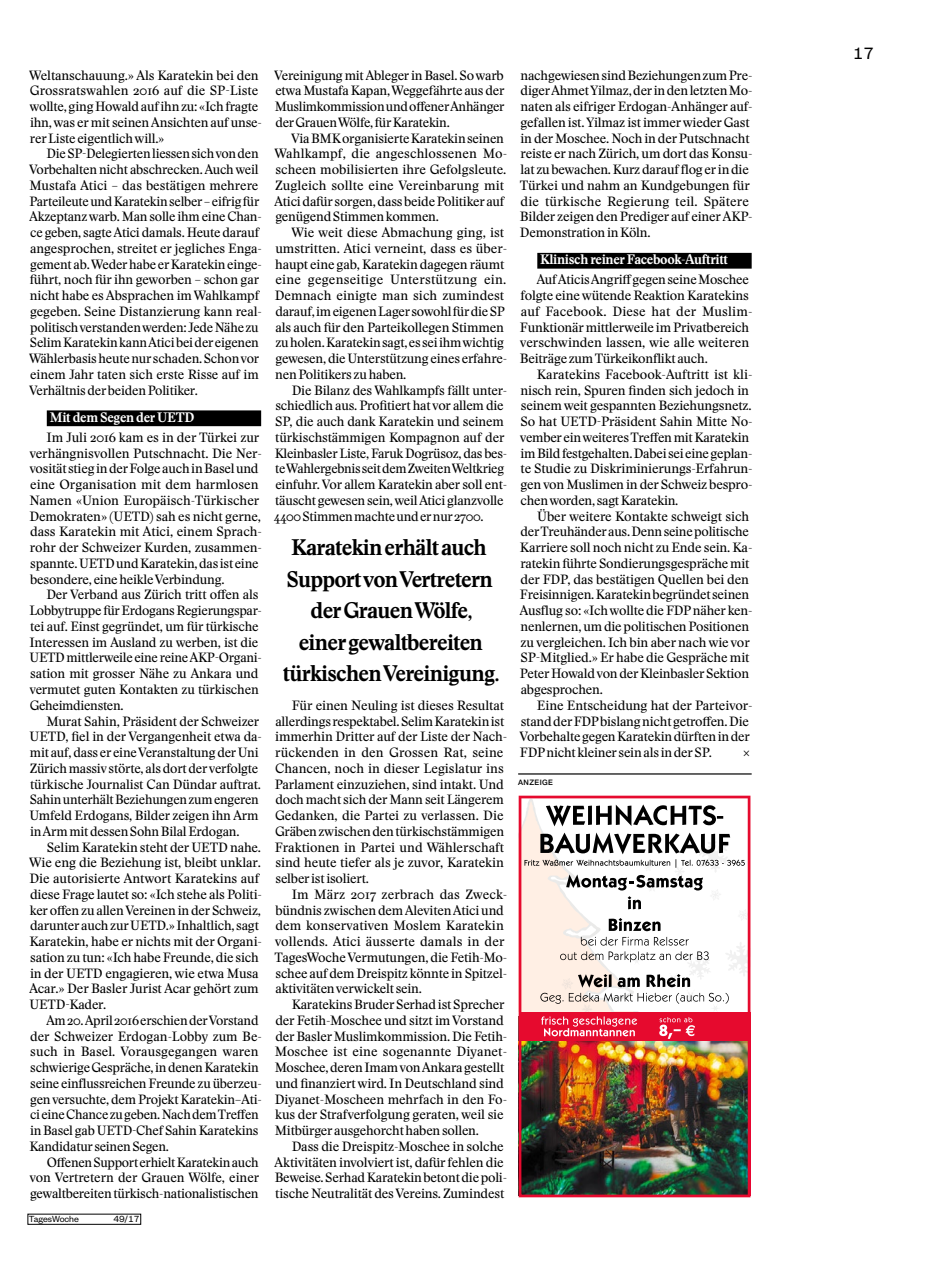
<style>
.page{position:relative;width:936px;height:1276px;background:#fff}
.page>*{position:absolute;margin:0;border:0;box-sizing:border-box;transform-origin:0 0}
.t1{font:700 22.2px/31.5px "Stanley";letter-spacing:-.035em;color:#000;text-align:center}
.t2{font:18px "Founders Grotesk";color:#000}
.t3{font:700 13.5px "Stanley";letter-spacing:-.025em;color:#fff}
.t4{font:13.2px/15.8px "Stanley";letter-spacing:-.015em;color:#000}
.t5{font:9.75px "Founders Grotesk";letter-spacing:-.005em;color:#000}
.t6{font:500 7.5px "Helvetica Neue";letter-spacing:.055em;color:#000}
</style>
<div class="page">
<div style="left:47px;top:410px;width:214px;height:16px;background:#000"></div>
<div style="left:537px;top:253px;width:214px;height:16px;background:#000"></div>
<hr style="left:750px;top:1041px;width:1px;height:154px;background:#e80235">
<img style="left:518px;top:1041px;width:232px;height:156px">
<svg style="left:518px;top:796px;width:233px;height:245px"></svg>
<hr style="left:518px;top:773px;width:233px;height:1px;background:#000">
<p class="t4" style="left:29px;top:67px;width:234px">Weltanschauung.» Als Karatekin bei den Grossratswahlen 2016 auf die SP-Liste wollte, ging Howald auf ihn zu: «Ich fragte ihn, was er mit seinen Ansichten auf unse&shy;rer Liste eigentlich will.»</p>
<p class="t4" style="left:29px;top:146px;width:234px;text-indent:17px">Die SP-Delegierten liessen sich von den Vorbehalten nicht abschrecken. Auch weil Mustafa Atici – das bestätigen mehrere Parteileute und Karatekin selber – eifrig für Akzeptanz warb. Man solle ihm eine Chan&shy;ce geben, sagte Atici damals. Heute darauf angesprochen, streitet er jegliches Enga&shy;gement ab. Weder habe er Karatekin einge&shy;führt, noch für ihn geworben – schon gar nicht habe es Absprachen im Wahlkampf gegeben. Seine Distanzierung kann real&shy;politisch verstanden werden: Jede Nähe zu Selim Karatekin kann Atici bei der eigenen Wählerbasis heute nur schaden. Schon vor einem Jahr taten sich erste Risse auf im Verhältnis der beiden Politiker.</p>
<p class="t3" style="left:50px;top:408px;width:146px">Mit dem Segen der UETD</p>
<p class="t4" style="left:29px;top:429px;width:234px;text-indent:17px">Im Juli 2016 kam es in der Türkei zur verhängnisvollen Putschnacht. Die Ner&shy;vosität stieg in der Folge auch in Basel und eine Organisation mit dem harmlosen Namen «Union Europäisch-Türkischer Demokraten» (UETD) sah es nicht gerne, dass Karatekin mit Atici, einem Sprach&shy;rohr der Schweizer Kurden, zusammen&shy;spannte. UETD und Karatekin, das ist eine besondere, eine heikle Verbindung.</p>
<p class="t4" style="left:29px;top:587px;width:234px;text-indent:17px">Der Verband aus Zürich tritt offen als Lobbytruppe für Erdogans Regierungspar&shy;tei auf. Einst gegründet, um für türkische Interessen im Ausland zu werben, ist die UETD mittlerweile eine reine AKP-Organi&shy;sation mit grosser Nähe zu Ankara und vermutet guten Kontakten zu türkischen Geheimdiensten.</p>
<p class="t4" style="left:29px;top:713px;width:234px;text-indent:17px">Murat Sahin, Präsident der Schweizer UETD, fiel in der Vergangenheit etwa da&shy;mit auf, dass er eine Veranstaltung der Uni Zürich massiv störte, als dort der verfolgte türkische Journalist Can Dündar auftrat.<br>Sahin unterhält Beziehungen zum engeren Umfeld Erdogans, Bilder zeigen ihn Arm in Arm mit dessen Sohn Bilal Erdogan.</p>
<p class="t4" style="left:29px;top:839px;width:234px;text-indent:18px">Selim Karatekin steht der UETD nahe.<br>Wie eng die Beziehung ist, bleibt unklar.<br>Die autorisierte Antwort Karatekins auf diese Frage lautet so: «Ich stehe als Politi&shy;ker offen zu allen Vereinen in der Schweiz, darunter auch zur UETD.» Inhaltlich, sagt Karatekin, habe er nichts mit der Organi&shy;sation zu tun: «Ich habe Freunde, die sich in der UETD engagieren, wie etwa Musa Acar.» Der Basler Jurist Acar gehört zum UETD-Kader.</p>
<p class="t4" style="left:29px;top:1012px;width:234px;text-indent:17px">Am 20. April 2016 erschien der Vorstand der Schweizer Erdogan-Lobby zum Be&shy;such in Basel. Vorausgegangen waren schwierige Gespräche, in denen Karatekin seine einflussreichen Freunde zu überzeu&shy;gen versuchte, dem Projekt Karatekin–Ati&shy;ci eine Chance zu geben. Nach dem Treffen in Basel gab UETD-Chef Sahin Karatekins Kandidatur seinen Segen.</p>
<p class="t4" style="left:29px;top:1154px;width:231px;text-align:justify;text-indent:17px">Offenen Support erhielt Karatekin auch von Vertretern der Grauen Wölfe, einer gewaltbereiten türkisch-nationalistischen</p>
<p class="t5" style="left:29px;top:1213px;width:51px">TagesWoche</p>
<p class="t5" style="left:113px;top:1213px;width:28px">49/17</p>
<p class="t4" style="left:274px;top:67px;width:232px;text-align:justify">Vereinigung mit Ableger in Basel. So warb etwa Mustafa Kapan, Weggefährte aus der Muslimkommission und offener Anhänger der Grauen Wölfe, für Karatekin.</p>
<p class="t4" style="left:274px;top:130px;width:234px;text-indent:17px">Via BMK organisierte Karatekin seinen Wahlkampf, die angeschlossenen Mo&shy;scheen mobilisierten ihre Gefolgsleute.<br>Zugleich sollte eine Vereinbarung mit Atici dafür sorgen, dass beide Politiker auf genügend Stimmen kommen.</p>
<p class="t4" style="left:275px;top:225px;width:234px;text-indent:17px">Wie weit diese Abmachung ging, ist umstritten. Atici verneint, dass es über&shy;haupt eine gab, Karatekin dagegen räumt eine gegenseitige Unterstützung ein.<br>Demnach einigte man sich zumindest darauf, im eigenen Lager sowohl für die SP als auch für den Parteikollegen Stimmen zu holen. Karatekin sagt, es sei ihm wichtig gewesen, die Unterstützung eines erfahre&shy;nen Politikers zu haben.</p>
<p class="t4" style="left:274px;top:382px;width:234px;text-indent:17px">Die Bilanz des Wahlkampfs fällt unter&shy;schiedlich aus. Profitiert hat vor allem die SP, die auch dank Karatekin und seinem türkischstämmigen Kompagnon auf der Kleinbasler Liste, Faruk Dogrüsoz, das bes&shy;te Wahlergebnis seit dem Zweiten Weltkrieg einfuhr. Vor allem Karatekin aber soll ent&shy;täuscht gewesen sein, weil Atici glanzvolle 4400 Stimmen machte und er nur 2700.</p>
<h1 class="t1" style="left:283px;top:532px;width:218px">Karatekin erhält auch<br>Support von Vertretern der Grauen Wölfe,<br>einer gewaltbereiten türkischen Vereinigung.</h1>
<p class="t4" style="left:275px;top:697px;width:234px;text-indent:17px">Für einen Neuling ist dieses Resultat allerdings respektabel. Selim Karatekin ist immerhin Dritter auf der Liste der Nach&shy;rückenden in den Grossen Rat, seine Chancen, noch in dieser Legislatur ins Parlament einzuziehen, sind intakt. Und doch macht sich der Mann seit Längerem Gedanken, die Partei zu verlassen. Die Gräben zwischen den türkischstämmigen Fraktionen in Partei und Wählerschaft sind heute tiefer als je zuvor, Karatekin selber ist isoliert.</p>
<p class="t4" style="left:274px;top:886px;width:234px;text-indent:17px">Im März 2017 zerbrach das Zweck&shy;bündnis zwischen dem Aleviten Atici und dem konservativen Moslem Karatekin vollends. Atici äusserte damals in der TagesWoche Vermutungen, die Fetih-Mo&shy;schee auf dem Dreispitz könnte in Spitzel&shy;aktivitäten verwickelt sein.</p>
<p class="t4" style="left:275px;top:996px;width:234px;text-indent:17px">Karatekins Bruder Serhad ist Sprecher der Fetih-Moschee und sitzt im Vorstand der Basler Muslimkommission. Die Fetih-Moschee ist eine sogenannte Diyanet-Moschee, deren Imam von Ankara gestellt und finanziert wird. In Deutschland sind Diyanet-Moscheen mehrfach in den Fo&shy;kus der Strafverfolgung geraten, weil sie Mitbürger ausgehorcht haben sollen.</p>
<p class="t4" style="left:274px;top:1138px;width:234px;text-indent:17px">Dass die Dreispitz-Moschee in solche Aktivitäten involviert ist, dafür fehlen die Beweise. Serhad Karatekin betont die poli&shy;tische Neutralität des Vereins. Zumindest</p>
<p class="t4" style="left:519px;top:67px;width:234px">nachgewiesen sind Beziehungen zum Pre&shy;diger Ahmet Yilmaz, der in den letzten Mo&shy;naten als eifriger Erdogan-Anhänger auf&shy;gefallen ist. Yilmaz ist immer wieder Gast in der Moschee. Noch in der Putschnacht reiste er nach Zürich, um dort das Konsu&shy;lat zu bewachen. Kurz darauf flog er in die Türkei und nahm an Kundgebungen für die türkische Regierung teil. Spätere Bilder zeigen den Prediger auf einer AKP-Demonstration in Köln.</p>
<p class="t3" style="left:540px;top:250px;width:189px">Klinisch reiner Facebook-Auftritt</p>
<p class="t4" style="left:520px;top:272px;width:234px;text-indent:17px">Auf Aticis Angriff gegen seine Moschee folgte eine wütende Reaktion Karatekins auf Facebook. Diese hat der Muslim-Funktionär mittlerweile im Privatbereich verschwinden lassen, wie alle weiteren Beiträge zum Türkeikonflikt auch.</p>
<p class="t4" style="left:520px;top:366px;width:234px;text-indent:17px">Karatekins Facebook-Auftritt ist kli&shy;nisch rein, Spuren finden sich jedoch in seinem weit gespannten Beziehungsnetz.<br>So hat UETD-Präsident Sahin Mitte No&shy;vember ein weiteres Treffen mit Karatekin im Bild festgehalten. Dabei sei eine geplan&shy;te Studie zu Diskriminierungs-Erfahrun&shy;gen von Muslimen in der Schweiz bespro&shy;chen worden, sagt Karatekin.</p>
<p class="t4" style="left:519px;top:508px;width:234px;text-indent:17px">Über weitere Kontakte schweigt sich der Treuhänder aus. Denn seine politische Karriere soll noch nicht zu Ende sein. Ka&shy;ratekin führte Sondierungsgespräche mit der FDP, das bestätigen Quellen bei den Freisinnigen. Karatekin begründet seinen Ausflug so: «Ich wollte die FDP näher ken&shy;nenlernen, um die politischen Positionen zu vergleichen. Ich bin aber nach wie vor SP-Mitglied.» Er habe die Gespräche mit Peter Howald von der Kleinbasler Sektion abgesprochen.</p>
<p class="t4" style="left:519px;top:697px;width:234px;text-indent:17px">Eine Entscheidung hat der Parteivor&shy;stand der FDP bislang nicht getroffen. Die Vorbehalte gegen Karatekin dürften in der FDP nicht kleiner sein als in der SP.</p>
<p class="t4" style="left:743px;top:744px;width:8px">×</p>
<p class="t6" style="left:518px;top:776px;width:36px">ANZEIGE</p>
<h2 class="t2" style="left:852px;top:43px;width:23px">17</h2>
</div>
